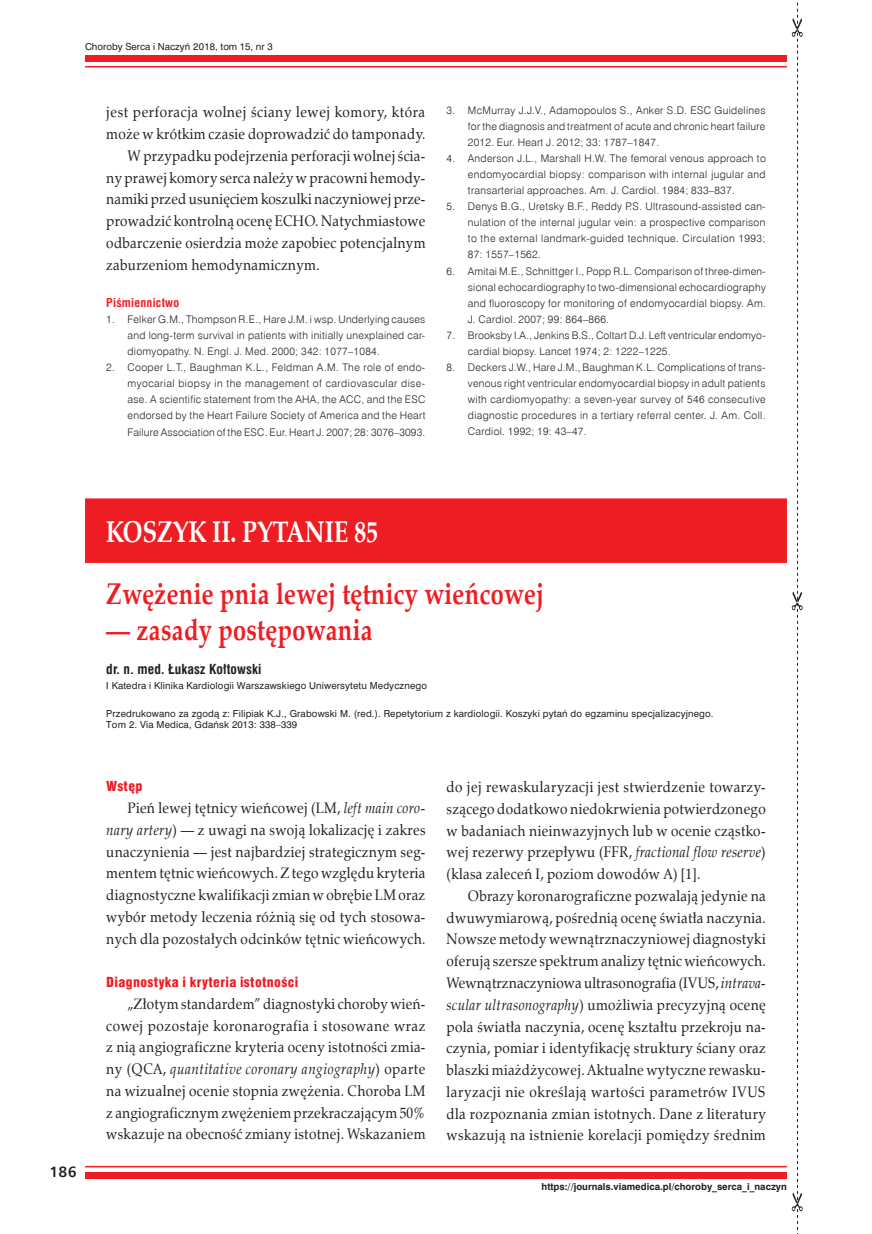
<style>
.page{position:relative;width:872px;height:1234px;background:#fff}
.page>*{position:absolute;margin:0;border:0;box-sizing:border-box;transform-origin:0 0}
._04_-_Tytul_art{font:700 30px "Zapf Calligr EU";letter-spacing:.01em;color:#ee1d23;scale:.8 1}
._03_-_PYTANIE_i_KOSZ{font:700 30px "Zapf Calligr EU";color:#fff;scale:.8 1}
.TXT2_-_Tekst_-_nastę{font:15px/21.8px "Zapf Calligr EU";letter-spacing:.025em;color:#231f20;text-align:justify;scale:.9 1}
.t1{font:700 15px "Humnst 777 EU";color:#231f20}
.S_-_Śródtytuł_1{font:13.5px "Swis 721 Blk Cn EU";letter-spacing:.025em;color:#ee1d23}
._01_-_Autorzy{font:700 13.5px "Swis 721 Cn EU";letter-spacing:.015em;color:#231f20}
.P1_-_Piśmiennictwo{font:700 12px "Swis 721 Cn EU";letter-spacing:.025em;color:#ee1d23}
.t2{font:10.5px/16px "Swis 721 Lt EU";letter-spacing:.025em;color:#231f20;text-align:justify}
._03_-_Przedrukowano{font:9px/10.9px "Swis 721 PL";letter-spacing:.015em;color:#231f20}
._02_-_Kliniki{font:9px "Swis 721 PL";letter-spacing:.015em;color:#231f20}
.t3{font:700 9px "Swis 721 PL";color:#231f20}
.s1{font-style:italic}
</style>
<div class="page">
<div style="left:85px;top:55px;width:702px;height:7px;background:#ee1d23"></div>
<hr style="left:85px;top:66px;width:702px;height:1px;background:#ee1d23">
<div style="left:85px;top:1171px;width:702px;height:7px;background:#ee1d23"></div>
<hr style="left:85px;top:1165px;width:702px;height:2px;background:#ee1d23">
<svg style="left:792px;top:2px;width:10px;height:1228px"></svg>
<div style="left:85px;top:498px;width:702px;height:65px;background:#ee1d23"></div>
<p class="_03_-_Przedrukowano" style="left:85px;top:41px;width:189px">Choroby Serca i Naczyń 2018, tom 15, nr 3</p>
<p class="TXT2_-_Tekst_-_nastę" style="left:106px;top:102px;width:356px">jest perforacja wolnej ściany lewej komory, która może w krótkim czasie doprowadzić do tamponady.</p>
<p class="TXT2_-_Tekst_-_nastę" style="left:106px;top:145px;width:356px;text-indent:21px">W przypadku podejrzenia perforacji wolnej ścia&shy;ny prawej komory serca należy w pracowni hemody&shy;namiki przed usunięciem koszulki naczyniowej prze&shy;prowadzić kontrolną ocenę ECHO. Natychmiastowe odbarczenie osierdzia może zapobiec potencjalnym zaburzeniom hemodynamicznym.</p>
<p class="P1_-_Piśmiennictwo" style="left:106px;top:295px;width:74px">Piśmiennictwo</p>
<p class="t2" style="left:128px;top:311px;width:299px;text-indent:-21px">1. Felker G.M., Thompson R.E., Hare J.M. i wsp. Underlying causes and long-term survival in patients with initially unexplained car&shy;diomyopathy. N. Engl. J. Med. 2000; 342: 1077–1084.</p>
<p class="t2" style="left:128px;top:359px;width:299px;text-indent:-21px">2. Cooper L.T., Baughman K.L., Feldman A.M. The role of endo&shy;myocarial biopsy in the management of cardiovascular dise&shy;ase. A scientific statement from the AHA, the ACC, and the ESC endorsed by the Heart Failure Society of America and the Heart Failure Association of the ESC. Eur. Heart J. 2007; 28: 3076–3093.</p>
<p class="t2" style="left:468px;top:102px;width:299px;text-indent:-21px">3. McMurray J.J.V., Adamopoulos S., Anker S.D. ESC Guidelines for the diagnosis and treatment of acute and chronic heart failure 2012. Eur. Heart J. 2012; 33: 1787–1847.</p>
<p class="t2" style="left:468px;top:150px;width:299px;text-indent:-21px">4. Anderson J.L., Marshall H.W. The femoral venous approach to endomyocardial biopsy: comparison with internal jugular and transarterial approaches. Am. J. Cardiol. 1984; 833–837.</p>
<p class="t2" style="left:468px;top:199px;width:299px;text-indent:-21px">5. Denys B.G., Uretsky B.F., Reddy P.S. Ultrasound-assisted can&shy;nulation of the internal jugular vein: a prospective comparison to the external landmark-guided technique. Circulation 1993; 87: 1557–1562.</p>
<p class="t2" style="left:468px;top:263px;width:299px;text-indent:-21px">6. Amitai M.E., Schnittger I., Popp R.L. Comparison of three-dimen&shy;sional echocardiography to two-dimensional echocardiography and fluoroscopy for monitoring of endomyocardial biopsy. Am.<br>J. Cardiol. 2007; 99: 864–866.</p>
<p class="t2" style="left:468px;top:327px;width:299px;text-indent:-21px">7. Brooksby I.A., Jenkins B.S., Coltart D.J. Left ventricular endomyo&shy;cardial biopsy. Lancet 1974; 2: 1222–1225.</p>
<p class="t2" style="left:468px;top:359px;width:299px;text-indent:-21px">8. Deckers J.W., Hare J.M., Baughman K.L. Complications of trans&shy;venous right ventricular endomyocardial biopsy in adult patients with cardiomyopathy: a seven-year survey of 546 consecutive diagnostic procedures in a tertiary referral center. J. Am. Coll.<br>Cardiol. 1992; 19: 43–47.</p>
<p class="t1" style="left:49px;top:1162px;width:29px">186</p>
<p class="_03_-_PYTANIE_i_KOSZ" style="left:106px;top:512px;width:341px">KOSZYK II. PYTANIE 85</p>
<p class="_04_-_Tytul_art" style="left:106px;top:574px;width:548px">Zwężenie pnia lewej tętnicy wieńcowej</p>
<p class="_04_-_Tytul_art" style="left:106px;top:611px;width:334px">— zasady postępowania</p>
<p class="_01_-_Autorzy" style="left:106px;top:660px;width:157px">dr. n. med. Łukasz Kołtowski</p>
<p class="_02_-_Kliniki" style="left:106px;top:679px;width:322px">I Katedra i Klinika Kardiologii Warszawskiego Uniwersytetu Medycznego</p>
<p class="_03_-_Przedrukowano" style="left:106px;top:708px;width:609px">Przedrukowano za zgodą z: Filipiak K.J., Grabowski M. (red.). Repetytorium z kardiologii. Koszyki pytań do egzaminu specjalizacyjnego.<br>Tom 2. Via Medica, Gdańsk 2013: 338–339</p>
<p class="S_-_Śródtytuł_1" style="left:106px;top:777px;width:38px">Wstęp</p>
<p class="TXT2_-_Tekst_-_nastę" style="left:106px;top:797px;width:356px;text-indent:21px">Pień lewej tętnicy wieńcowej (LM, <span class="s1">left main coro&shy;nary artery</span>) — z uwagi na swoją lokalizację i zakres unaczynienia — jest najbardziej strategicznym seg&shy;mentem tętnic wieńcowych. Z tego względu kryteria diagnostyczne kwalifikacji zmian w obrębie LM oraz wybór metody leczenia różnią się od tych stosowa&shy;nych dla pozostałych odcinków tętnic wieńcowych.</p>
<p class="S_-_Śródtytuł_1" style="left:106px;top:973px;width:193px">Diagnostyka i kryteria istotności</p>
<p class="TXT2_-_Tekst_-_nastę" style="left:106px;top:992px;width:356px;text-indent:21px">„Złotym standardem” diagnostyki choroby wień&shy;cowej pozostaje koronarografia i stosowane wraz z nią angiograficzne kryteria oceny istotności zmia&shy;ny (QCA, <span class="s1">quantitative coronary angiography</span>) oparte na wizualnej ocenie stopnia zwężenia. Choroba LM z angiograficznym zwężeniem przekraczającym 50% wskazuje na obecność zmiany istotnej. Wskazaniem</p>
<p class="TXT2_-_Tekst_-_nastę" style="left:446px;top:776px;width:356px">do jej rewaskularyzacji jest stwierdzenie towarzy&shy;szącego dodatkowo niedokrwienia potwierdzonego w badaniach nieinwazyjnych lub w ocenie cząstko&shy;wej rezerwy przepływu (FFR, <span class="s1">fractional flow reserve</span>) (klasa zaleceń I, poziom dowodów A) [1].</p>
<p class="TXT2_-_Tekst_-_nastę" style="left:446px;top:885px;width:356px;text-indent:21px">Obrazy koronarograficzne pozwalają jedynie na dwuwymiarową, pośrednią ocenę światła naczynia.<br>Nowsze metody wewnątrznaczyniowej diagnostyki oferują szersze spektrum analizy tętnic wieńcowych.<br>Wewnątrznaczyniowa ultrasonografia (IVUS, <span class="s1">intrava&shy;scular ultrasonography</span>) umożliwia precyzyjną ocenę pola światła naczynia, ocenę kształtu przekroju na&shy;czynia, pomiar i identyfikację struktury ściany oraz blaszki miażdżycowej. Aktualne wytyczne rewasku&shy;laryzacji nie określają wartości parametrów IVUS dla rozpoznania zmian istotnych. Dane z literatury wskazują na istnienie korelacji pomiędzy średnim</p>
<p class="t3" style="left:541px;top:1180px;width:247px">https://journals.viamedica.pl/choroby_serca_i_naczyn</p>
</div>
